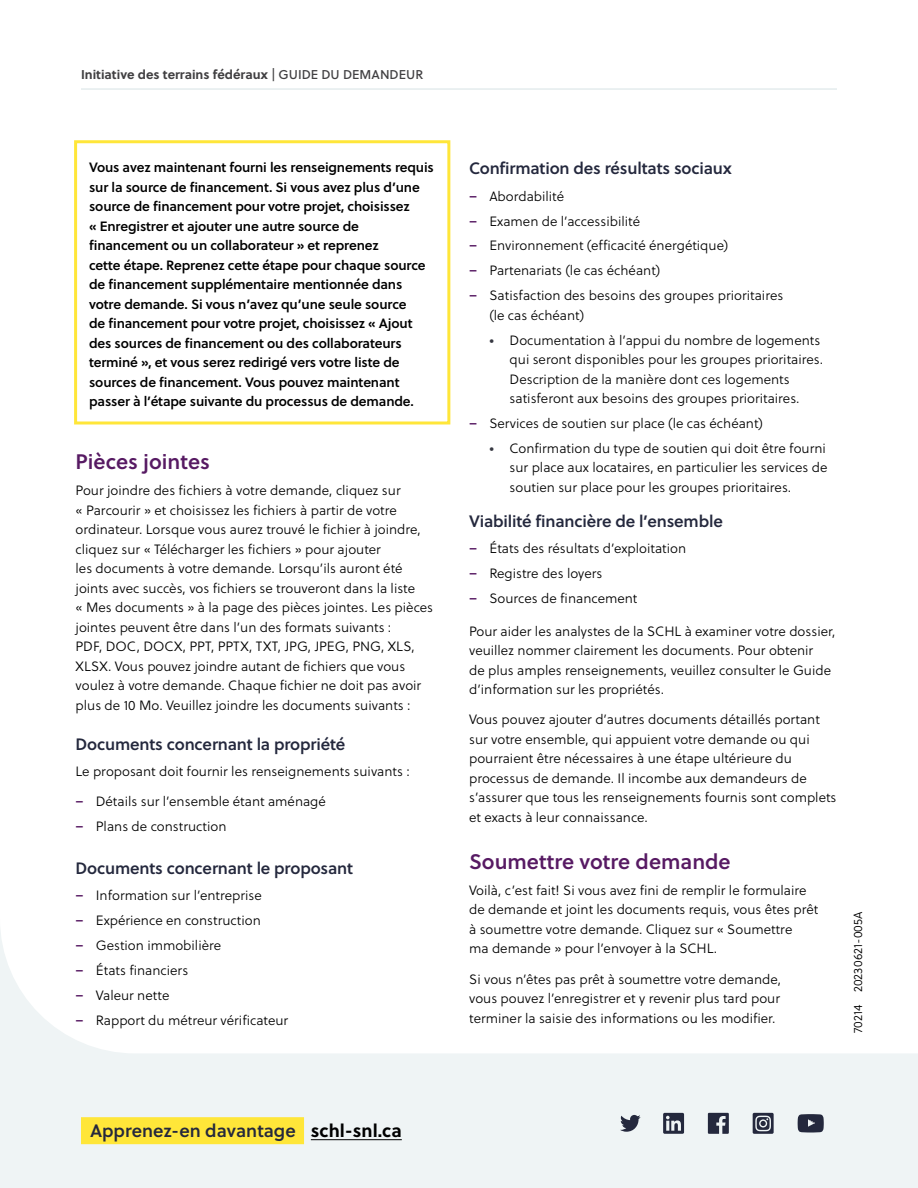
<style>
.page{position:relative;width:918px;height:1188px;background:#fff}
.page>*{position:absolute;margin:0;border:0;box-sizing:border-box;transform-origin:0 0}
.t1{font:21px "Bkyfyq Soleil Sb";color:#571a63}
.t2{font:18px "Bkyfyq Soleil Sb";color:#24283d}
.t3{font:16.5px "Bkyfyq Soleil Sb";letter-spacing:-.01em;color:#24283d}
.t4{font:13.5px/19.5px "Ltvdjq Soleil Lt";color:#000}
.t5{font:13.5px/19.5px "Bkyfyq Soleil Sb";letter-spacing:-.01em;color:#000}
.t6{font:700 12.75px "Bfkmrd Soleil";color:#414042}
.t7{font:12px "Cfjwvt Soleil Lt";color:#000}
.s1{font-family:"Vqhddb Soleil Bk";font-weight:400}
.s2{font-family:"Bkyfyq Soleil Sb";color:#571a63}
.s3{font-family:"Bkyfyq Soleil Sb";color:#363841}
.s4{font-family:"Mrmlkt Soleil";font-weight:700;color:#000}
</style>
<div class="page">
<hr style="left:81px;top:88px;width:756px;height:2px;background:#e4eced">
<div style="left:74px;top:140px;width:376px;height:284px;border:3px solid #ffe639"></div>
<svg style="left:0;top:930px;width:918px;height:258px;fill:#eff4f5"></svg>
<div style="left:81px;top:1117px;width:223px;height:27px;background:#ffe639"></div>
<hr style="left:311px;top:1139px;width:91px;height:1px;background:#000">
<svg style="left:620px;top:1115px;width:21px;height:17px"></svg>
<svg style="left:708px;top:1113px;width:21px;height:21px"></svg>
<svg style="left:663px;top:1113px;width:21px;height:21px"></svg>
<svg style="left:753px;top:1113px;width:21px;height:21px"></svg>
<svg style="left:798px;top:1114px;width:26px;height:19px"></svg>
<p class="t6" style="left:81px;top:64px;width:344px">Initiative des terrains fédéraux <span class="s1">| GUIDE DU DEMANDEUR</span></p>
<p class="t5" style="left:89px;top:157px;width:346px">Vous avez maintenant fourni les renseignements requis sur la source de financement. Si vous avez plus d’une source de financement pour votre projet, choisissez<br>« Enregistrer et ajouter une autre source de financement ou un collaborateur » et reprenez<br>cette étape. Reprenez cette étape pour chaque source de financement supplémentaire mentionnée dans votre demande. Si vous n’avez qu’une seule source<br>de financement pour votre projet, choisissez « Ajout des sources de financement ou des collaborateurs terminé », et vous serez redirigé vers votre liste de sources de financement. Vous pouvez maintenant passer à l’étape suivante du processus de demande.</p>
<h3 class="t1" style="left:76px;top:446px;width:136px">Pièces jointes</h3>
<p class="t4" style="left:76px;top:481px;width:359px">Pour joindre des fichiers à votre demande, cliquez sur<br>« Parcourir » et choisissez les fichiers à partir de votre ordinateur. Lorsque vous aurez trouvé le fichier à joindre, cliquez sur « Télécharger les fichiers » pour ajouter<br>les documents à votre demande. Lorsqu’ils auront été joints avec succès, vos fichiers se trouveront dans la liste<br>« Mes documents » à la page des pièces jointes. Les pièces jointes peuvent être dans l’un des formats suivants :<br>PDF, DOC, DOCX, PPT, PPTX, TXT, JPG, JPEG, PNG, XLS, XLSX. Vous pouvez joindre autant de fichiers que vous voulez à votre demande. Chaque fichier ne doit pas avoir plus de 10 Mo. Veuillez joindre les documents suivants :</p>
<h4 class="t3" style="left:76px;top:732px;width:271px">Documents concernant la propriété</h4>
<p class="t4" style="left:76px;top:762px;width:336px">Le proposant doit fournir les renseignements suivants :</p>
<p class="t4" style="left:76px;top:792px;width:252px"><span class="s2">–</span> Détails sur l’ensemble étant aménagé</p>
<p class="t4" style="left:76px;top:817px;width:152px"><span class="s2">–</span> Plans de construction</p>
<h4 class="t3" style="left:76px;top:856px;width:279px">Documents concernant le proposant</h4>
<p class="t4" style="left:76px;top:886px;width:188px"><span class="s2">–</span> Information sur l’entreprise</p>
<p class="t4" style="left:76px;top:911px;width:187px"><span class="s2">–</span> Expérience en construction</p>
<p class="t4" style="left:76px;top:936px;width:147px"><span class="s2">–</span> Gestion immobilière</p>
<p class="t4" style="left:76px;top:960px;width:114px"><span class="s2">–</span> États financiers</p>
<p class="t4" style="left:76px;top:985px;width:95px"><span class="s2">–</span> Valeur nette</p>
<p class="t4" style="left:76px;top:1010px;width:214px"><span class="s2">–</span> Rapport du métreur vérificateur</p>
<h4 class="t3" style="left:469px;top:156px;width:264px">Confirmation des résultats sociaux</h4>
<p class="t4" style="left:469px;top:186px;width:97px"><span class="s2">–</span> Abordabilité</p>
<p class="t4" style="left:469px;top:211px;width:172px"><span class="s2">–</span> Examen de l’accessibilité</p>
<p class="t4" style="left:469px;top:236px;width:261px"><span class="s2">–</span> Environnement (efficacité énergétique)</p>
<p class="t4" style="left:469px;top:261px;width:193px"><span class="s2">–</span> Partenariats (le cas échéant)</p>
<p class="t4" style="left:489px;top:286px;width:296px;text-indent:-20px"><span class="s2">–</span> Satisfaction des besoins des groupes prioritaires (le cas échéant)</p>
<p class="t4" style="left:510px;top:330px;width:315px;text-indent:-20px"><span class="s3">•</span> Documentation à l’appui du nombre de logements qui seront disponibles pour les groupes prioritaires.<br>Description de la manière dont ces logements satisferont aux besoins des groupes prioritaires.</p>
<p class="t4" style="left:469px;top:413px;width:295px"><span class="s2">–</span> Services de soutien sur place (le cas échéant)</p>
<p class="t4" style="left:510px;top:438px;width:319px;text-align:justify;text-indent:-20px"><span class="s3">•</span> Confirmation du type de soutien qui doit être fourni sur place aux locataires, en particulier les services de soutien sur place pour les groupes prioritaires.</p>
<h4 class="t3" style="left:469px;top:508px;width:255px">Viabilité financière de l’ensemble</h4>
<p class="t4" style="left:469px;top:538px;width:219px"><span class="s2">–</span> États des résultats d’exploitation</p>
<p class="t4" style="left:469px;top:563px;width:135px"><span class="s2">–</span> Registre des loyers</p>
<p class="t4" style="left:469px;top:588px;width:170px"><span class="s2">–</span> Sources de financement</p>
<p class="t4" style="left:469px;top:621px;width:368px">Pour aider les analystes de la SCHL à examiner votre dossier, veuillez nommer clairement les documents. Pour obtenir<br>de plus amples renseignements, veuillez consulter le Guide d’information sur les propriétés.</p>
<p class="t4" style="left:469px;top:710px;width:369px">Vous pouvez ajouter d’autres documents détaillés portant sur votre ensemble, qui appuient votre demande ou qui pourraient être nécessaires à une étape ultérieure du processus de demande. Il incombe aux demandeurs de s’assurer que tous les renseignements fournis sont complets et exacts à leur connaissance.</p>
<h3 class="t1" style="left:469px;top:845px;width:263px">Soumettre votre demande</h3>
<p class="t4" style="left:469px;top:880px;width:351px">Voilà, c’est fait! Si vous avez fini de remplir le formulaire de demande et joint les documents requis, vous êtes prêt à soumettre votre demande. Cliquez sur « Soumettre<br>ma demande » pour l’envoyer à la SCHL.</p>
<p class="t4" style="left:469px;top:969px;width:314px;text-align:justify">Si vous n’êtes pas prêt à soumettre votre demande, vous pouvez l’enregistrer et y revenir plus tard pour terminer la saisie des informations ou les modifier.</p>
<p class="t7" style="left:850px;top:1033px;width:122px;rotate:-90deg">70214 20230621-005A</p>
<p class="t2" style="left:90px;top:1117px;width:313px">Apprenez-en davantage <span class="s4">schl-snl.ca</span></p>
</div>
